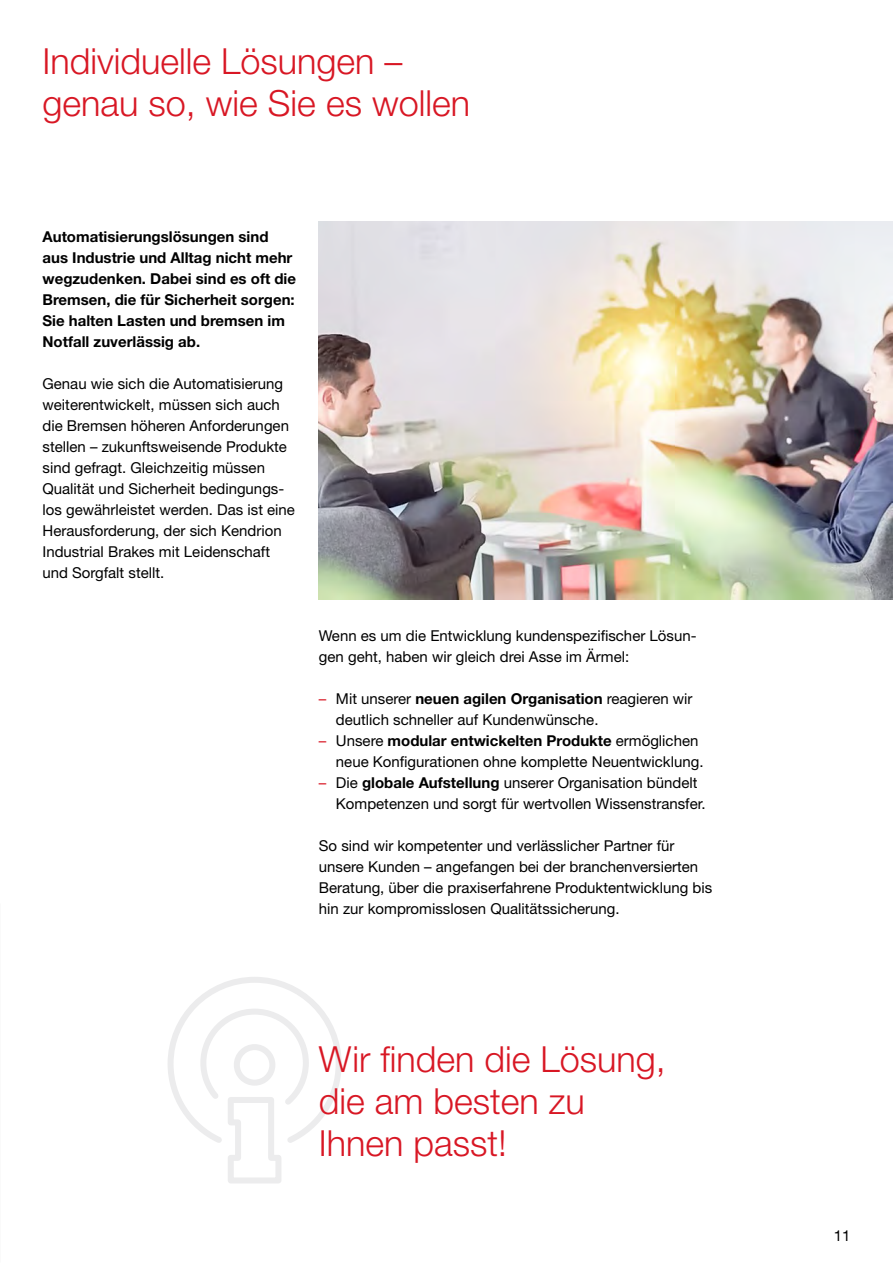
<style>
.page{position:relative;width:893px;height:1263px;background:#fff}
.page>*{position:absolute;margin:0;border:0;box-sizing:border-box;transform-origin:0 0}
.t1{font:300 36px/42px "Helvetica Neue LT Pro";color:#d81724}
.t2{font:15px/21px "Helvetica Neue LT Pro";color:#000}
.t3{font:700 15px/21px "Helvetica Neue LT Pro";color:#000}
.s1{color:#d81724}
.s2{font-weight:700}
</style>
<div class="page">
<svg style="left:168px;top:977px;width:174px;height:206px"></svg>
<img style="left:319px;top:221px;width:574px;height:378px">
<h1 class="t1" style="left:43px;top:39px;width:429px">Individuelle Lösungen – genau so, wie Sie es wollen</h1>
<p class="t3" style="left:43px;top:226px;width:255px">Automatisierungslösungen sind aus Industrie und Alltag nicht mehr wegzudenken. Dabei sind es oft die<br>Bremsen, die für Sicherheit sorgen:<br>Sie halten Lasten und bremsen im<br>Notfall zuverlässig ab.</p>
<p class="t2" style="left:43px;top:373px;width:254px">Genau wie sich die Automatisierung weiterentwickelt, müssen sich auch die Bremsen höheren Anforderungen stellen – zukunftsweisende Produkte sind gefragt. Gleichzeitig müssen Qualität und Sicherheit bedingungs&shy;los gewährleistet werden. Das ist eine Herausforderung, der sich Kendrion Industrial Brakes mit Leidenschaft und Sorgfalt stellt.</p>
<p class="t2" style="left:319px;top:625px;width:379px">Wenn es um die Entwicklung kundenspezifischer Lösun&shy;gen geht, haben wir gleich drei Asse im Ärmel:</p>
<p class="t2" style="left:336px;top:688px;width:358px;text-indent:-17px"><span class="s1">–</span> Mit unserer <span class="s2">neuen agilen Organisation</span> reagieren wir deutlich schneller auf Kundenwünsche.</p>
<p class="t2" style="left:336px;top:730px;width:369px;text-indent:-17px"><span class="s1">–</span> Unsere <span class="s2">modular entwickelten Produkte</span> ermöglichen neue Konfigurationen ohne komplette Neuentwicklung.</p>
<p class="t2" style="left:336px;top:772px;width:371px;text-indent:-17px"><span class="s1">–</span> Die <span class="s2">globale Aufstellung</span> unserer Organisation bündelt<br>Kompetenzen und sorgt für wertvollen Wissenstransfer.</p>
<p class="t2" style="left:319px;top:835px;width:395px">So sind wir kompetenter und verlässlicher Partner für unsere Kunden – angefangen bei der branchenversierten Beratung, über die praxiserfahrene Produktentwicklung bis hin zur kompromisslosen Qualitätssicherung.</p>
<h1 class="t1" style="left:319px;top:1037px;width:348px">Wir finden die Lösung, die am besten zu<br>Ihnen passt!</h1>
<p class="t2" style="left:834px;top:1225px;width:18px">11</p>
</div>
